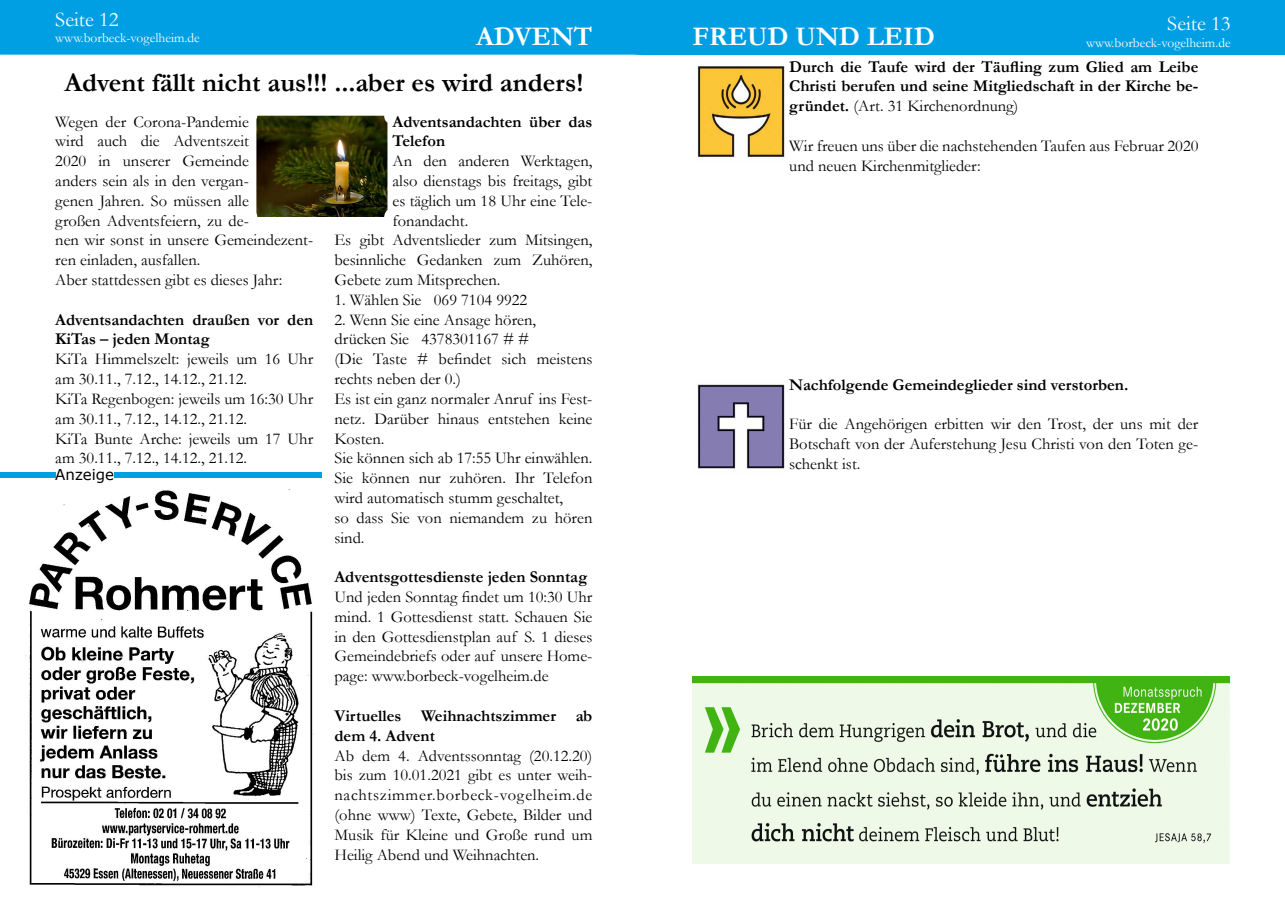
<style>
.page{position:relative;width:1285px;height:919px;background:#fff}
.page>*{position:absolute;margin:0;border:0;box-sizing:border-box;transform-origin:0 0}
.t1{font:700 27px "Garamond";color:#000}
.t2{font:700 27px "Garamond";color:#fff}
.t3{font:21px "Garamond";color:#fff}
.t4{font:16.5px/19.8px "Garamond";color:#000}
.t5{font:700 16.5px/19.8px "Garamond";color:#000}
.t6{font:15px "Verdana";color:#000}
.t7{font:13.5px "Garamond";color:#fff}
.s1{font-weight:400}
</style>
<div class="page">
<div style="left:0;top:0;width:1284px;height:55px;background:#009fe3"></div>
<img style="left:25px;top:489px;width:289px;height:398px">
<div style="left:0;top:472px;width:55px;height:6px;background:#009fe3"></div>
<svg style="left:114px;top:472px;width:208px;height:6px"></svg>
<img style="left:697px;top:384px;width:88px;height:85px">
<img style="left:697px;top:66px;width:88px;height:93px">
<img style="left:692px;top:676px;width:537px;height:187px">
<img style="left:256px;top:116px;width:131px;height:101px">
<p class="t3" style="left:55px;top:5px;width:65px">Seite 12</p>
<p class="t7" style="left:55px;top:29px;width:146px">www.borbeck-vogelheim.de</p>
<h1 class="t2" style="left:476px;top:18px;width:118px">ADVENT</h1>
<h1 class="t1" style="left:64px;top:64px;width:520px">Advent fällt nicht aus!!! ...aber es wird anders!</h1>
<p class="t4" style="left:55px;top:111px;width:259px">Wegen der Corona-Pandemie<br>wird auch die Adventszeit<br>2020 in unserer Gemeinde<br>anders sein als in den vergan-<br>genen Jahren. So müssen alle<br>großen Adventsfeiern, zu de-<br>nen wir sonst in unsere Gemeindezent&shy;ren einladen, ausfallen.<br>Aber stattdessen gibt es dieses Jahr:</p>
<p class="t5" style="left:55px;top:309px;width:259px">Adventsandachten draußen vor den<br>KiTas – jeden Montag</p>
<p class="t4" style="left:55px;top:349px;width:259px">KiTa Himmelszelt: jeweils um 16 Uhr am 30.11., 7.12., 14.12., 21.12.<br>KiTa Regenbogen: jeweils um 16:30 Uhr am 30.11., 7.12., 14.12., 21.12.<br>KiTa Bunte Arche: jeweils um 17 Uhr am 30.11., 7.12., 14.12., 21.12.</p>
<p class="t5" style="left:392px;top:111px;width:201px">Adventsandachten über das<br>Telefon</p>
<p class="t4" style="left:392px;top:151px;width:201px">An den anderen Werktagen,</p>
<p class="t4" style="left:392px;top:170px;width:201px">also dienstags bis freitags, gibt</p>
<p class="t4" style="left:392px;top:190px;width:201px">es täglich um 18 Uhr eine Tele-</p>
<p class="t4" style="left:392px;top:210px;width:77px">fonandacht.</p>
<p class="t4" style="left:334px;top:230px;width:259px">Es gibt Adventslieder zum Mitsingen,</p>
<p class="t4" style="left:334px;top:250px;width:259px">besinnliche Gedanken zum Zuhören,</p>
<p class="t4" style="left:334px;top:269px;width:167px">Gebete zum Mitsprechen.</p>
<p class="t4" style="left:334px;top:289px;width:194px">1. Wählen Sie 069 7104 9922</p>
<p class="t4" style="left:334px;top:309px;width:259px">2. Wenn Sie eine Ansage hören,<br>drücken Sie 4378301167 # #<br>(Die Taste # befindet sich meistens rechts neben der 0.)<br>Es ist ein ganz normaler Anruf ins Fest&shy;netz. Darüber hinaus entstehen keine<br>Kosten.<br>Sie können sich ab 17:55 Uhr einwählen.<br>Sie können nur zuhören. Ihr Telefon wird automatisch stumm geschaltet,<br>so dass Sie von niemandem zu hören sind.</p>
<p class="t5" style="left:334px;top:567px;width:254px">Adventsgottesdienste jeden Sonntag</p>
<p class="t4" style="left:334px;top:586px;width:259px;text-align:justify">Und jeden Sonntag findet um 10:30 Uhr mind. 1 Gottesdienst statt. Schauen Sie in den Gottesdienstplan auf S. 1 dieses Gemeindebriefs oder auf unsere Home&shy;page: www.borbeck-vogelheim.de</p>
<p class="t5" style="left:334px;top:705px;width:259px">Virtuelles Weihnachtszimmer ab dem 4. Advent</p>
<p class="t4" style="left:334px;top:745px;width:259px;text-align:justify">Ab dem 4. Adventssonntag (20.12.20) bis zum 10.01.2021 gibt es unter weih&shy;nachtszimmer.borbeck-vogelheim.de (ohne www) Texte, Gebete, Bilder und Musik für Kleine und Große rund um Heilig Abend und Weihnachten.</p>
<p class="t6" style="left:55px;top:465px;width:60px">Anzeige</p>
<p class="t3" style="left:1166px;top:10px;width:65px">Seite 13</p>
<h1 class="t2" style="left:692px;top:18px;width:244px">FREUD UND LEID</h1>
<p class="t7" style="left:1085px;top:33px;width:146px">www.borbeck-vogelheim.de</p>
<p class="t5" style="left:789px;top:57px;width:410px;text-align:justify">Durch die Taufe wird der Täufling zum Glied am Leibe Christi berufen und seine Mitgliedschaft in der Kirche be&shy;gründet. <span class="s1">(Art. 31 Kirchenordnung)</span></p>
<p class="t4" style="left:789px;top:135px;width:410px">Wir freuen uns über die nachstehenden Taufen aus Februar 2020 und neuen Kirchenmitglieder:</p>
<p class="t5" style="left:789px;top:375px;width:340px">Nachfolgende Gemeindeglieder sind verstorben.</p>
<p class="t4" style="left:789px;top:414px;width:410px;text-align:justify">Für die Angehörigen erbitten wir den Trost, der uns mit der Botschaft von der Auferstehung Jesu Christi von den Toten ge&shy;schenkt ist.</p>
</div>
